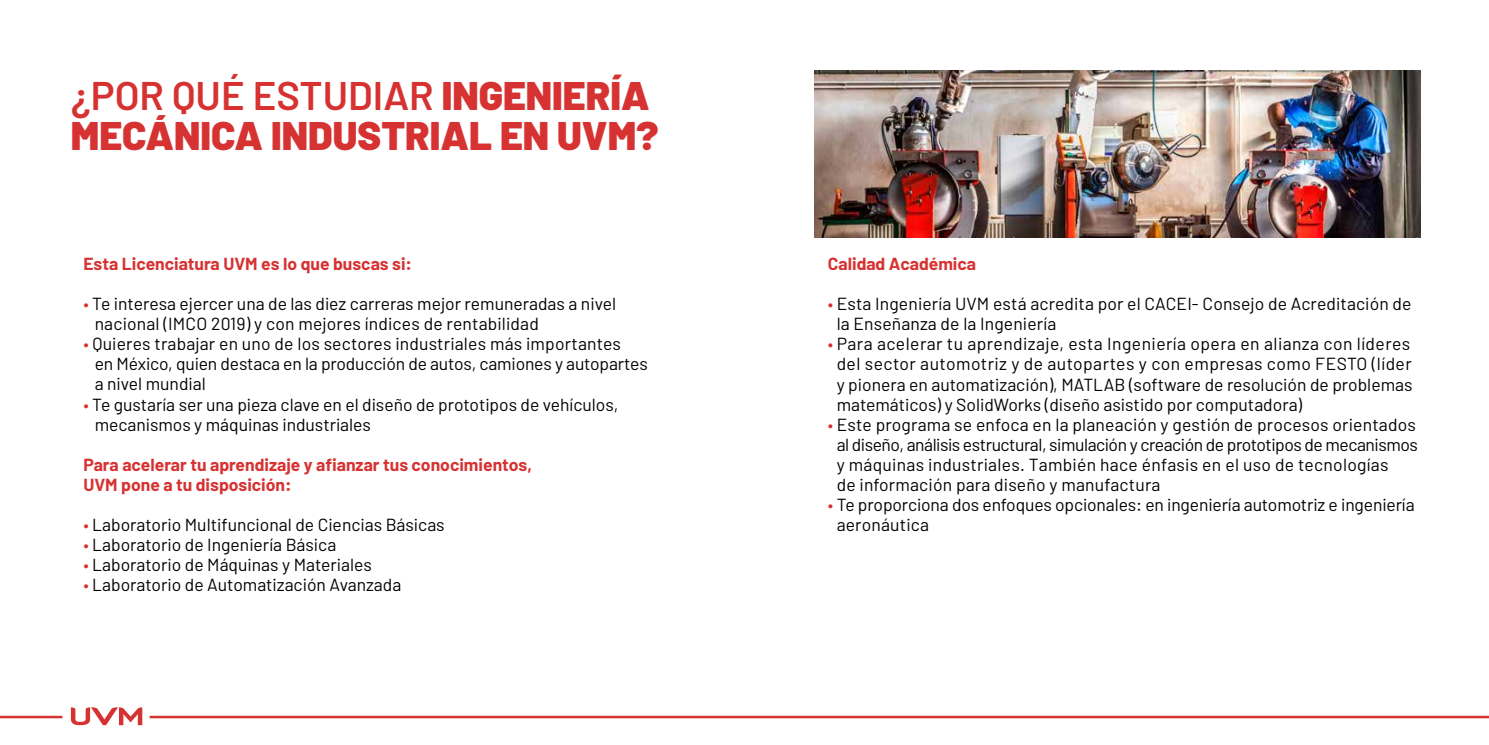
<style>
.page{position:relative;width:1489px;height:745px;background:#fff}
.page>*{position:absolute;margin:0;border:0;box-sizing:border-box;transform-origin:0 0}
.t1{font:900 40px/40px "Barlow";color:#d73232}
.t2{font:17.5px/20px "Barlow";color:#000}
.t3{font:700 17.5px/20px "Barlow";color:#d73232}
.s1{font-weight:600}
.s2{color:#d73232}
</style>
<div class="page">
<img style="left:814px;top:70px;width:605px;height:168px">
<svg style="left:71px;top:707px;width:71px;height:17px"></svg>
<hr style="left:150px;top:715px;width:1338px;height:2px;background:#d73232">
<hr style="left:0;top:715px;width:62px;height:2px;background:#d73232">
<h1 class="t1" style="left:71px;top:76px;width:589px"><span class="s1">¿POR QUÉ ESTUDIAR</span> INGENIERÍA<br>MECÁNICA INDUSTRIAL EN UVM?</h1>
<p class="t3" style="left:83px;top:254px;width:330px">Esta Licenciatura UVM es lo que buscas si:</p>
<p class="t2" style="left:95px;top:293px;width:523px;text-indent:-11px"><span class="s2">•</span> Te interesa ejercer una de las diez carreras mejor remuneradas a nivel nacional (IMCO 2019) y con mejores índices de rentabilidad</p>
<p class="t2" style="left:95px;top:333px;width:554px;text-indent:-11px"><span class="s2">•</span> Quieres trabajar en uno de los sectores industriales más importantes<br>en México, quien destaca en la producción de autos, camiones y autopartes a nivel mundial</p>
<p class="t2" style="left:95px;top:393px;width:525px;text-indent:-11px"><span class="s2">•</span> Te gustaría ser una pieza clave en el diseño de prototipos de vehículos, mecanismos y máquinas industriales</p>
<p class="t3" style="left:83px;top:454px;width:450px">Para acelerar tu aprendizaje y afianzar tus conocimientos,<br>UVM pone a tu disposición:</p>
<p class="t2" style="left:83px;top:513px;width:363px"><span class="s2">•</span> Laboratorio Multifuncional de Ciencias Básicas</p>
<p class="t2" style="left:83px;top:533px;width:254px"><span class="s2">•</span> Laboratorio de Ingeniería Básica</p>
<p class="t2" style="left:83px;top:553px;width:290px"><span class="s2">•</span> Laboratorio de Máquinas y Materiales</p>
<p class="t2" style="left:83px;top:573px;width:319px"><span class="s2">•</span> Laboratorio de Automatización Avanzada</p>
<p class="t3" style="left:827px;top:254px;width:150px">Calidad Académica</p>
<p class="t2" style="left:836px;top:293px;width:576px;text-indent:-9px"><span class="s2">•</span> Esta Ingeniería UVM está acredita por el CACEI- Consejo de Acreditación de la Enseñanza de la Ingeniería</p>
<p class="t2" style="left:836px;top:333px;width:577px;text-indent:-9px"><span class="s2">•</span> Para acelerar tu aprendizaje, esta Ingeniería opera en alianza con líderes del sector automotriz y de autopartes y con empresas como FESTO (líder y pionera en automatización), MATLAB (software de resolución de problemas matemáticos) y SolidWorks (diseño asistido por computadora)</p>
<p class="t2" style="left:836px;top:413px;width:582px;text-indent:-9px"><span class="s2">•</span> Este programa se enfoca en la planeación y gestión de procesos orientados al diseño, análisis estructural, simulación y creación de prototipos de mecanismos y máquinas industriales. También hace énfasis en el uso de tecnologías<br>de información para diseño y manufactura</p>
<p class="t2" style="left:836px;top:493px;width:579px;text-indent:-9px"><span class="s2">•</span> Te proporciona dos enfoques opcionales: en ingeniería automotriz e ingeniería aeronáutica</p>
</div>
